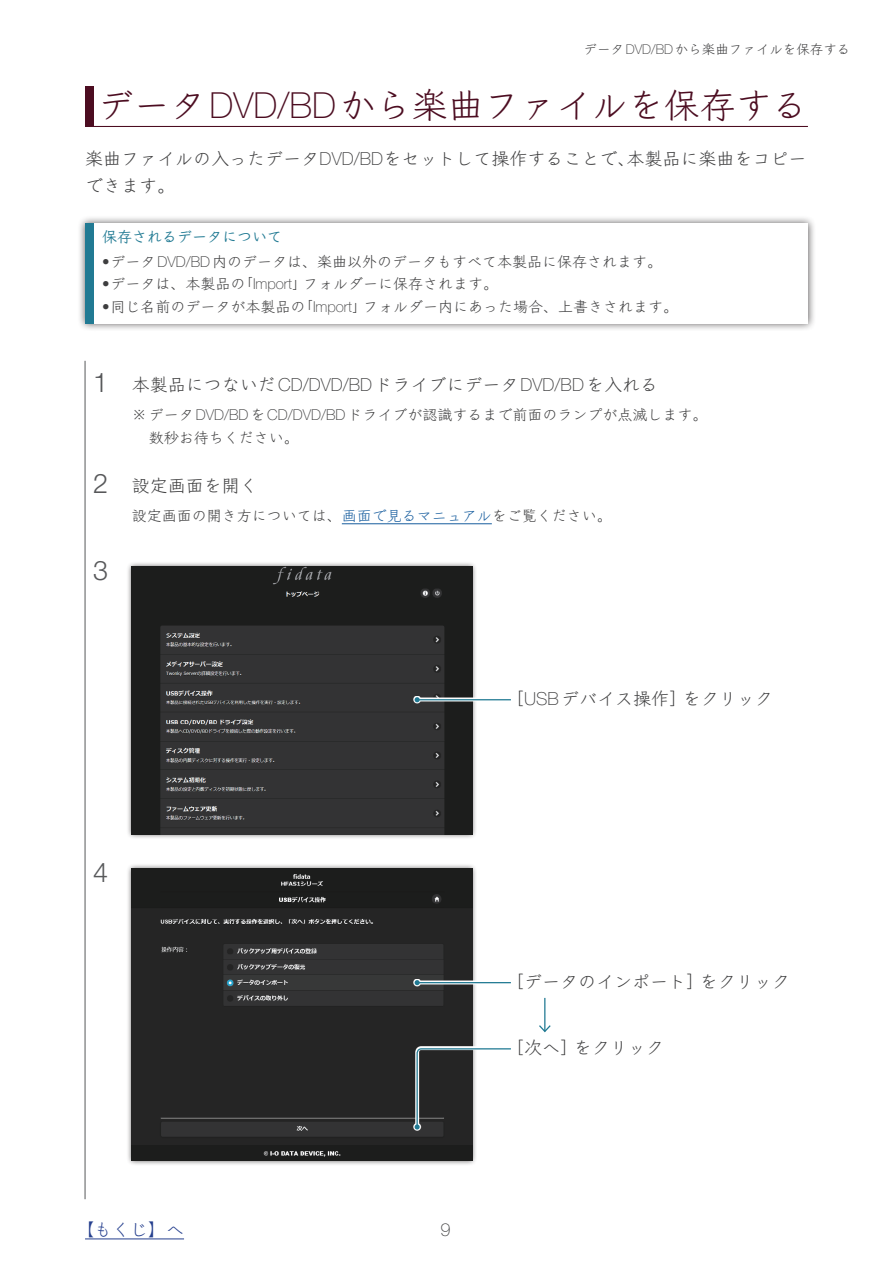
<style>
.page{position:relative;width:893px;height:1263px;background:#fff}
.page>*{position:absolute;margin:0;border:0;box-sizing:border-box;transform-origin:0 0}
.t1{font:36px "Klee Pro M";color:#4c0d21}
.t2{font:300 27px "Helvetica Neue LT Std";color:#57585a}
.t3{font:18px/27px "Klee Pro M";color:#3e3e3f}
.t4{font:18px "Klee Pro M";color:#253f8e}
.t5{font:100 18px "Helvetica Neue LT Std";color:#3e3e3f}
.t6{font:15px/22.5px "Klee Pro M";color:#3e3e3f}
.t7{font:15px "Klee Pro DB";color:#217a93}
.t8{font:13.5px "Klee Pro M";color:#3e3e3f}
.s1{font-family:"Helvetica Neue LT Std";font-weight:100}
.s2{font-family:"Helvetica Neue LT Std";font-weight:300;font-size:27px;color:#57585a}
.s3{color:#175d9e}
</style>
<div class="page">
<hr style="left:85px;top:1238px;width:99px;height:1px;background:#253f8e">
<hr style="left:85px;top:126px;width:723px;height:1px;background:#4c0d21">
<div style="left:85px;top:87px;width:9px;height:40px;background:#4c0d21"></div>
<div style="left:126px;top:561px;width:352px;height:279px;background:#231f20;opacity:.75"></div>
<img style="left:132px;top:567px;width:340px;height:267px">
<hr style="left:342px;top:523px;width:150px;height:1px;background:#175d9e">
<hr style="left:85px;top:361px;width:1px;height:838px;background:#57585a">
<svg style="left:413px;top:696px;width:98px;height:8px"></svg>
<hr style="left:417px;top:699px;width:94px;height:1px;background:#217a93">
<svg style="left:415px;top:697px;width:5px;height:5px"></svg>
<div style="left:126px;top:863px;width:352px;height:303px;background:#231f20;opacity:.75"></div>
<img style="left:132px;top:869px;width:340px;height:291px">
<svg style="left:413px;top:979px;width:98px;height:8px"></svg>
<hr style="left:417px;top:982px;width:94px;height:1px;background:#217a93">
<svg style="left:415px;top:980px;width:5px;height:5px"></svg>
<hr style="left:544px;top:998px;width:1px;height:33px;background:#217a93">
<svg style="left:539px;top:1024px;width:12px;height:9px"></svg>
<svg style="left:413px;top:1047px;width:65px;height:84px"></svg>
<svg style="left:415px;top:1047px;width:96px;height:82px"></svg>
<div style="left:77px;top:215px;width:739px;height:116px;background:#231f20;opacity:.75"></div>
<div style="left:94px;top:223px;width:714px;height:100px;background:#fff"></div>
<div style="left:85px;top:223px;width:9px;height:100px;background:#217a93"></div>
<p class="t8" style="left:583px;top:41px;width:268px">データ<span class="s1">DVD/BD</span>から楽曲ファイルを保存する</p>
<h1 class="t1" style="left:98px;top:82px;width:712px">データ<span class="s1">DVD/BD</span>から楽曲ファイルを保存する</h1>
<p class="t3" style="left:85px;top:145px;width:723px">楽曲ファイルの入ったデータ<span class="s1">DVD/BD</span>をセットして操作することで、本製品に楽曲をコピーできます。</p>
<p class="t7" style="left:102px;top:227px;width:181px">保存されるデータについて</p>
<p class="t6" style="left:102px;top:250px;width:562px"><span class="s1">•</span> データ<span class="s1">DVD/BD</span>内のデータは、楽曲以外のデータもすべて本製品に保存されます。</p>
<p class="t6" style="left:102px;top:272px;width:398px"><span class="s1">•</span> データは、本製品の「<span class="s1">Import</span>」フォルダーに保存されます。</p>
<p class="t6" style="left:102px;top:295px;width:578px"><span class="s1">•</span> 同じ名前のデータが本製品の「<span class="s1">Import</span>」フォルダー内にあった場合、上書きされます。</p>
<p class="t3" style="left:93px;top:371px;width:566px"><span class="s2">1</span> 本製品につないだ<span class="s1">CD/DVD/BD</span>ドライブにデータ<span class="s1">DVD/BD</span>を入れる</p>
<p class="t6" style="left:149px;top:403px;width:560px;text-indent:-17px">※データ<span class="s1">DVD/BD</span>を<span class="s1">CD/DVD/BD</span>ドライブが認識するまで前面のランプが点滅します。数秒お待ちください。</p>
<p class="t3" style="left:93px;top:472px;width:166px"><span class="s2">2</span> 設定画面を開く</p>
<p class="t6" style="left:132px;top:504px;width:481px">設定画面の開き方については、<span class="s3">画面で見るマニュアル</span>をご覧ください。</p>
<h2 class="t2" style="left:93px;top:554px;width:17px">3</h2>
<h2 class="t2" style="left:93px;top:856px;width:17px">4</h2>
<p class="t4" style="left:76px;top:1218px;width:109px">【もくじ】へ</p>
<p class="t5" style="left:441px;top:1219px;width:12px">9</p>
<p class="t3" style="left:506px;top:684px;width:268px">［<span class="s1">USB</span>デバイス操作］をクリック</p>
<p class="t3" style="left:506px;top:967px;width:285px">［データのインポート］をクリック</p>
<p class="t3" style="left:506px;top:1033px;width:159px">［次へ］をクリック</p>
</div>
